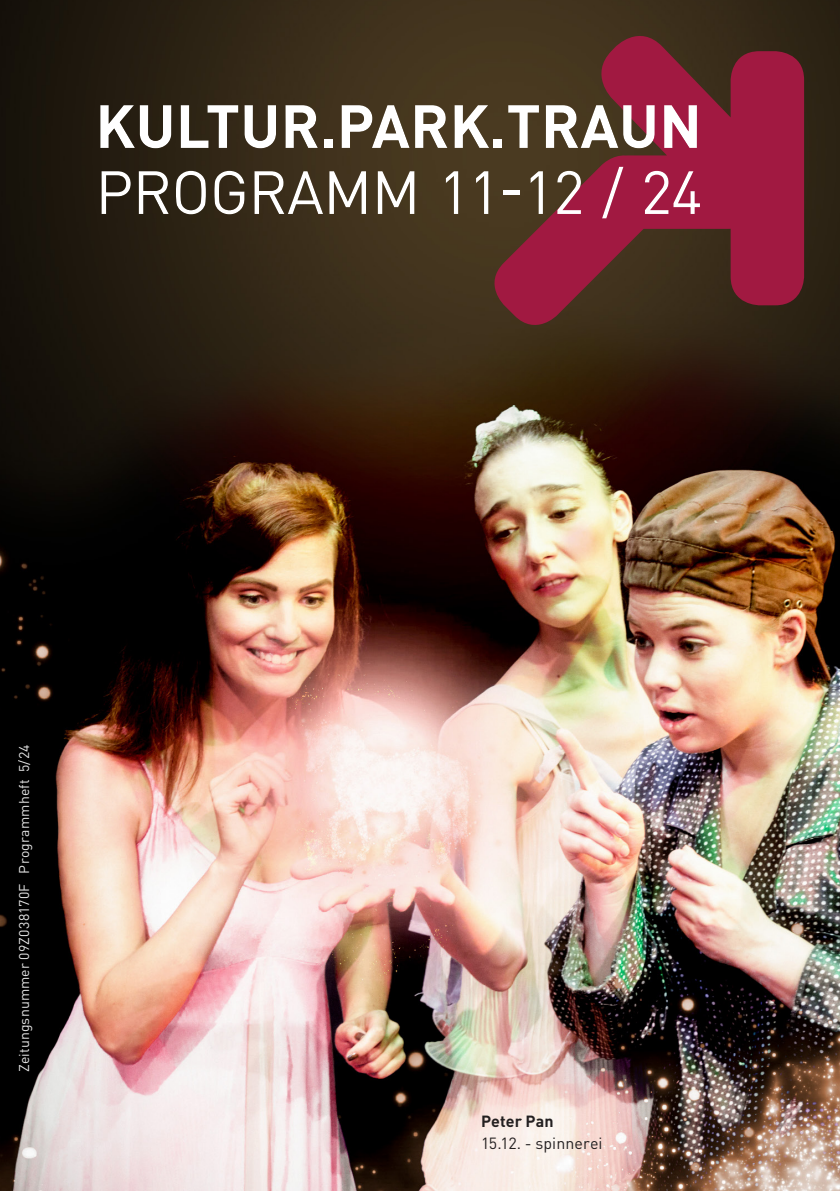
<style>
.page{position:relative;width:840px;height:1191px;background:#fff}
.page>*{position:absolute;margin:0;border:0;box-sizing:border-box;transform-origin:0 0}
.t1{font:700 60px "DIN Pro";letter-spacing:.005em;color:#fff}
.t2{font:60px "DIN Pro";letter-spacing:-.01em;color:#fff}
.t3{font:16px/22px "DIN Pro";letter-spacing:.005em;color:#231f20}
.t4{font:14px "DIN Pro";letter-spacing:.01em;color:#fff}
.s1{font-weight:700}
</style>
<div class="page">
<img style="left:0;top:0;width:839px;height:1191px">
<svg style="left:482px;top:22px;width:321px;height:315px;background:#64262a"></svg>
<div style="left:83px;top:85px;width:687px;height:146px;background:#fff;opacity:.75"></div>
<h1 class="t1" style="left:95px;top:87px;width:607px">KULTUR.PARK.TRAUN</h1>
<h1 class="t2" style="left:95px;top:154px;width:608px">PROGRAMM 11-12 / 24</h1>
<p class="t4" style="left:15px;top:1072px;width:329px;rotate:-90deg">Zeitungsnummer 09Z038170F Programmheft 5/24</p>
<p class="t3" style="left:480px;top:1109px;width:123px"><span class="s1">Peter Pan<br></span>15.12. - spinnerei</p>
</div>
